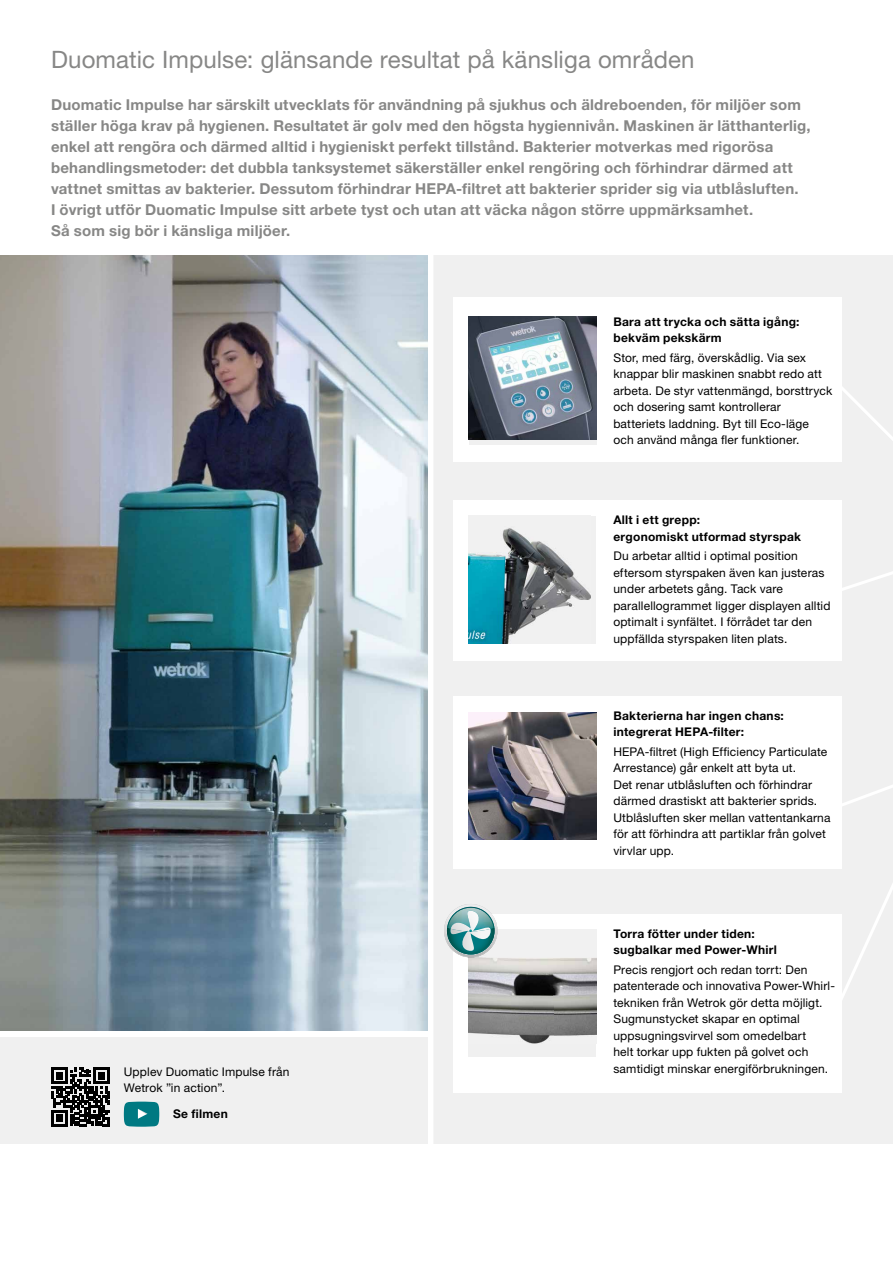
<style>
.page{position:relative;width:893px;height:1263px;background:#fff}
.page>*{position:absolute;margin:0;border:0;box-sizing:border-box;transform-origin:0 0}
.t1{font:24px "Helvetica Neue LT Pro";letter-spacing:.005em;color:#878786}
.t2{font:700 15px/21px "Helvetica Neue LT Pro";letter-spacing:.015em;color:#878786}
.t3{font:12px/16.5px "Helvetica Neue LT Pro";letter-spacing:.015em;color:#000}
.t4{font:700 12px/16.5px "Helvetica Neue LT Pro";letter-spacing:.025em;color:#000}
</style>
<div class="page">
<div style="left:433px;top:255px;width:460px;height:889px;background:#f0f0f0"></div>
<svg style="left:830px;top:868px;width:63px;height:131px"></svg>
<div style="left:454px;top:500px;width:388px;height:160px;background:#fff"></div>
<div style="left:469px;top:516px;width:127px;height:127px;background:#f0f0f0"></div>
<img style="left:469px;top:528px;width:121px;height:115px">
<div style="left:454px;top:696px;width:388px;height:172px;background:#fff"></div>
<img style="left:469px;top:712px;width:127px;height:128px">
<svg style="left:842px;top:571px;width:51px;height:20px"></svg>
<svg style="left:842px;top:785px;width:51px;height:21px"></svg>
<svg style="left:842px;top:387px;width:51px;height:54px"></svg>
<div style="left:454px;top:914px;width:388px;height:178px;background:#fff"></div>
<div style="left:469px;top:929px;width:127px;height:128px;background:#f0f0f0"></div>
<img style="left:469px;top:929px;width:127px;height:114px">
<svg style="left:444px;top:904px;width:53px;height:53px"></svg>
<img style="left:447px;top:907px;width:47px;height:21px">
<div style="left:454px;top:298px;width:388px;height:164px;background:#fff"></div>
<svg style="left:469px;top:439px;width:128px;height:5px"></svg>
<img style="left:469px;top:317px;width:128px;height:122px">
<img style="left:0;top:255px;width:427px;height:776px">
<div style="left:0;top:1037px;width:427px;height:107px;background:#f0f0f0"></div>
<svg style="left:51px;top:1067px;width:59px;height:59px"></svg>
<svg style="left:124px;top:1101px;width:35px;height:26px"></svg>
<h1 class="t1" style="left:51px;top:45px;width:645px">Duomatic Impulse: glänsande resultat på känsliga områden</h1>
<p class="t2" style="left:51px;top:94px;width:761px">Duomatic Impulse har särskilt utvecklats för användning på sjukhus och äldreboenden, för miljöer som ställer höga krav på hygienen. Resultatet är golv med den högsta hygiennivån. Maskinen är lätthanterlig, enkel att rengöra och därmed alltid i hygieniskt perfekt tillstånd. Bakterier motverkas med rigorösa behandlingsmetoder: det dubbla tanksystemet säkerställer enkel rengöring och förhindrar därmed att vattnet smittas av bakterier. Dessutom förhindrar HEPA-filtret att bakterier sprider sig via utblåsluften.<br>I övrigt utför Duomatic Impulse sitt arbete tyst och utan att väcka någon större uppmärksamhet.<br>Så som sig bör i känsliga miljöer.</p>
<p class="t4" style="left:613px;top:313px;width:188px">Bara att trycka och sätta igång: bekväm pekskärm</p>
<p class="t3" style="left:613px;top:349px;width:220px">Stor, med färg, överskådlig. Via sex knappar blir maskinen snabbt redo att arbeta. De styr vattenmängd, borsttryck och dosering samt kontrollerar batteriets laddning. Byt till Eco-läge och använd många fler funktioner.</p>
<p class="t4" style="left:613px;top:512px;width:189px">Allt i ett grepp:<br>ergonomiskt utformad styrspak</p>
<p class="t3" style="left:613px;top:548px;width:219px">Du arbetar alltid i optimal position eftersom styrspaken även kan justeras under arbetets gång. Tack vare parallellogrammet ligger displayen alltid optimalt i synfältet. I förrådet tar den uppfällda styrspaken liten plats.</p>
<p class="t3" style="left:124px;top:1063px;width:167px">Upplev Duomatic Impulse från<br>Wetrok ”in action”.</p>
<p class="t4" style="left:173px;top:1106px;width:56px">Se filmen</p>
<p class="t4" style="left:613px;top:707px;width:172px">Bakterierna har ingen chans: integrerat HEPA-filter:</p>
<p class="t3" style="left:613px;top:743px;width:219px">HEPA-filtret (High Efficiency Particulate Arrestance) går enkelt att byta ut.<br>Det renar utblåsluften och förhindrar därmed drastiskt att bakterier sprids.<br>Utblåsluften sker mellan vattentankarna för att förhindra att partiklar från golvet virvlar upp.</p>
<p class="t4" style="left:613px;top:925px;width:165px">Torra fötter under tiden: sugbalkar med Power-Whirl</p>
<p class="t3" style="left:613px;top:961px;width:223px">Precis rengjort och redan torrt: Den patenterade och innovativa Power-Whirl&shy;tekniken från Wetrok gör detta möjligt.<br>Sugmunstycket skapar en optimal uppsugningsvirvel som omedelbart<br>helt torkar upp fukten på golvet och samtidigt minskar energiförbrukningen.</p>
</div>
